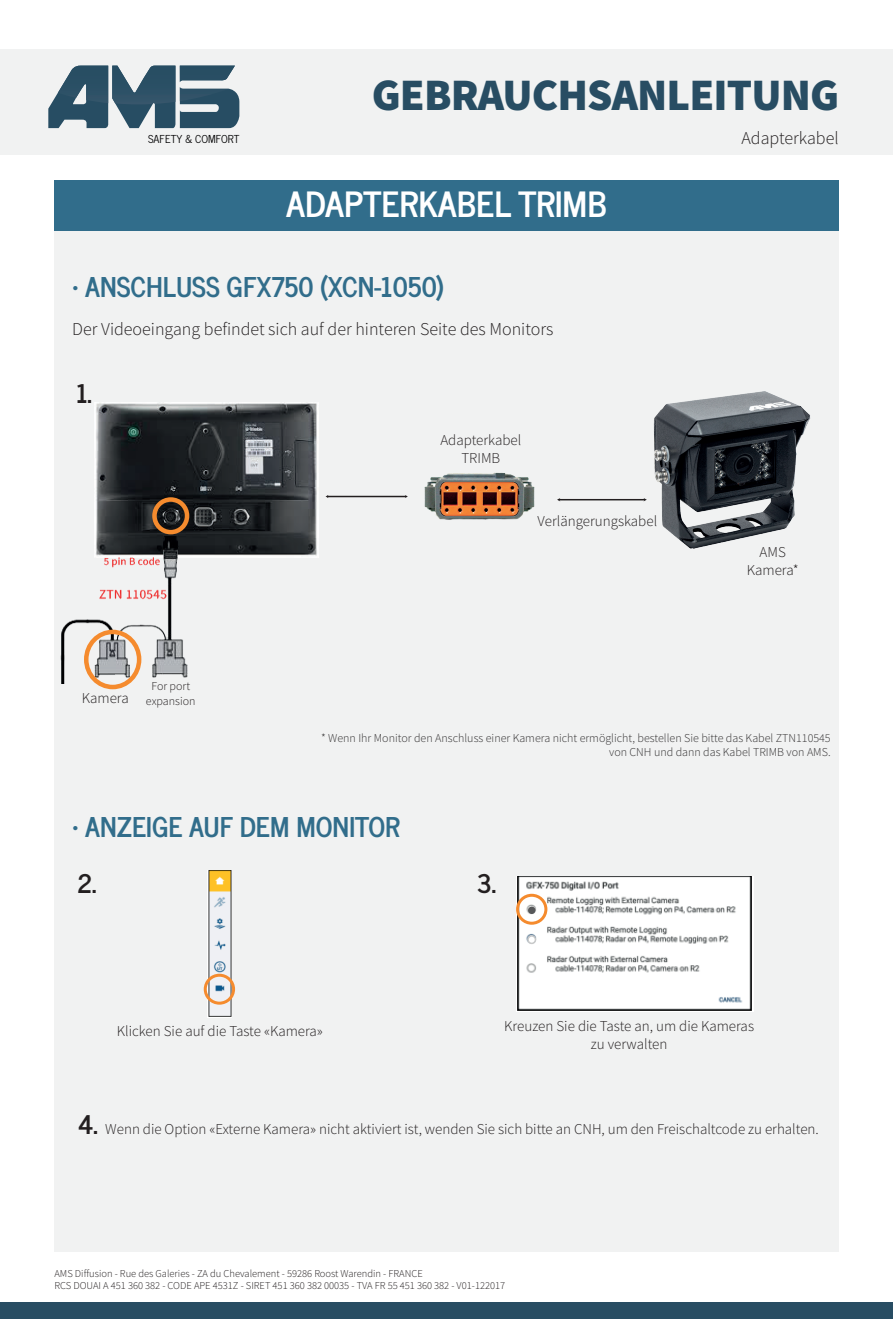
<style>
.page{position:relative;width:893px;height:1319px;background:#fff}
.page>*{position:absolute;margin:0;border:0;box-sizing:border-box;transform-origin:0 0}
.t1{font:900 45px "Mada";letter-spacing:-.02em;color:#284d63}
.t2{font:700 34.5px "News Cycle";color:#fff}
.t3{font:700 27px "News Cycle";color:#316d8b}
.t4{font:700 25.5px "News Cycle";color:#231f20}
.t5{font:300 18px "Mada";color:#231f20}
.t6{font:300 15px/18px "Mada";color:#231f20;text-align:center}
.t7{font:300 12px/14.4px "Mada";color:#312f30;text-align:right}
.t8{font:300 12px/14.4px "Mada";color:#231f20;text-align:center}
.t9{font:10.8px "News Cycle";color:#000001}
.t10{font:300 10.5px/12.6px "Mada";color:#231f20}
</style>
<div class="page">
<div style="left:54px;top:221px;width:784px;height:1030px;background:#f1f2f2"></div>
<div style="left:0;top:49px;width:893px;height:106px;background:#f1f2f2"></div>
<div style="left:55px;top:180px;width:784px;height:51px;background:#316d8b"></div>
<svg style="left:48px;top:66px;width:191px;height:62px"></svg>
<img style="left:58px;top:66px;width:50px;height:37px">
<hr style="left:892px;top:49px;width:1px;height:106px;background:#dde0df">
<img style="left:95px;top:402px;width:223px;height:155px">
<div style="left:0;top:1302px;width:893px;height:16px;background:#284d63"></div>
<img style="left:638px;top:391px;width:173px;height:158px">
<hr style="left:559px;top:499px;width:86px;height:1px;background:#231f20">
<img style="left:424px;top:472px;width:111px;height:48px">
<hr style="left:327px;top:495px;width:79px;height:2px;background:#231f20">
<img style="left:60px;top:530px;width:132px;height:154px">
<div style="left:84px;top:629px;width:57px;height:60px;border:4px solid #f58b2e;border-radius:50%"></div>
<img style="left:208px;top:870px;width:24px;height:147px">
<div style="left:204px;top:973px;width:31px;height:31px;border:3px solid #f58b2e;border-radius:50%"></div>
<img style="left:516px;top:876px;width:237px;height:135px">
<div style="left:516px;top:893px;width:31px;height:31px;border:3px solid #f58b2e;border-radius:50%"></div>
<div style="left:152px;top:497px;width:37px;height:37px;border:4px solid #f58b2e;border-radius:50%"></div>
<div style="left:528px;top:935px;width:7px;height:8px;background:#fff;border-radius:50%"></div>
<div style="left:527px;top:935px;width:9px;height:8px;border:2px solid #c8c9c9;border-radius:50%"></div>
<div style="left:528px;top:906px;width:7px;height:7px;background:#57585a;border-radius:50%"></div>
<p class="t9" style="left:148px;top:130px;width:93px">SAFETY &amp; COMFORT</p>
<h1 class="t1" style="left:372px;top:69px;width:469px">GEBRAUCHSANLEITUNG</h1>
<p class="t5" style="left:741px;top:128px;width:99px">Adapterkabel</p>
<h2 class="t2" style="left:286px;top:174px;width:322px">ADAPTERKABEL TRIMB</h2>
<h3 class="t3" style="left:72px;top:263px;width:373px">• ANSCHLUSS GFX750 (XCN-1050)</h3>
<p class="t5" style="left:72px;top:319px;width:483px">Der Videoeingang befindet sich auf der hinteren Seite des Monitors</p>
<h3 class="t4" style="left:76px;top:371px;width:17px">1.</h3>
<p class="t6" style="left:82px;top:689px;width:48px">Kamera</p>
<p class="t8" style="left:146px;top:679px;width:51px">For port expansion</p>
<p class="t6" style="left:440px;top:432px;width:83px">Adapterkabel<br>TRIMB</p>
<p class="t6" style="left:538px;top:513px;width:121px">Verlängerungskabel</p>
<p class="t6" style="left:747px;top:543px;width:53px">AMS<br>Kamera*</p>
<p class="t7" style="left:321px;top:730px;width:511px">* Wenn Ihr Monitor den Anschluss einer Kamera nicht ermöglicht, bestellen Sie bitte das Kabel ZTN110545 von CNH und dann das Kabel TRIMB von AMS.</p>
<h3 class="t3" style="left:72px;top:802px;width:329px">• ANZEIGE AUF DEM MONITOR</h3>
<h3 class="t4" style="left:77px;top:861px;width:21px">2.</h3>
<h3 class="t4" style="left:477px;top:860px;width:21px">3.</h3>
<p class="t6" style="left:117px;top:1022px;width:208px">Klicken Sie auf die Taste «Kamera»</p>
<p class="t6" style="left:504px;top:1017px;width:251px">Kreuzen Sie die Taste an, um die Kameras zu verwalten</p>
<h3 class="t4" style="left:77px;top:1101px;width:22px">4.</h3>
<p class="t6" style="left:105px;top:1120px;width:715px">Wenn die Option «Externe Kamera» nicht aktiviert ist, wenden Sie sich bitte an CNH, um den Freischaltcode zu erhalten.</p>
<p class="t10" style="left:54px;top:1267px;width:452px">AMS Diffusion - Rue des Galeries - ZA du Chevalement - 59286 Roost Warendin - FRANCE<br>RCS DOUAI A 451 360 382 - CODE APE 4531Z - SIRET 451 360 382 00035 - TVA FR 55 451 360 382 - V01-122017</p>
</div>
